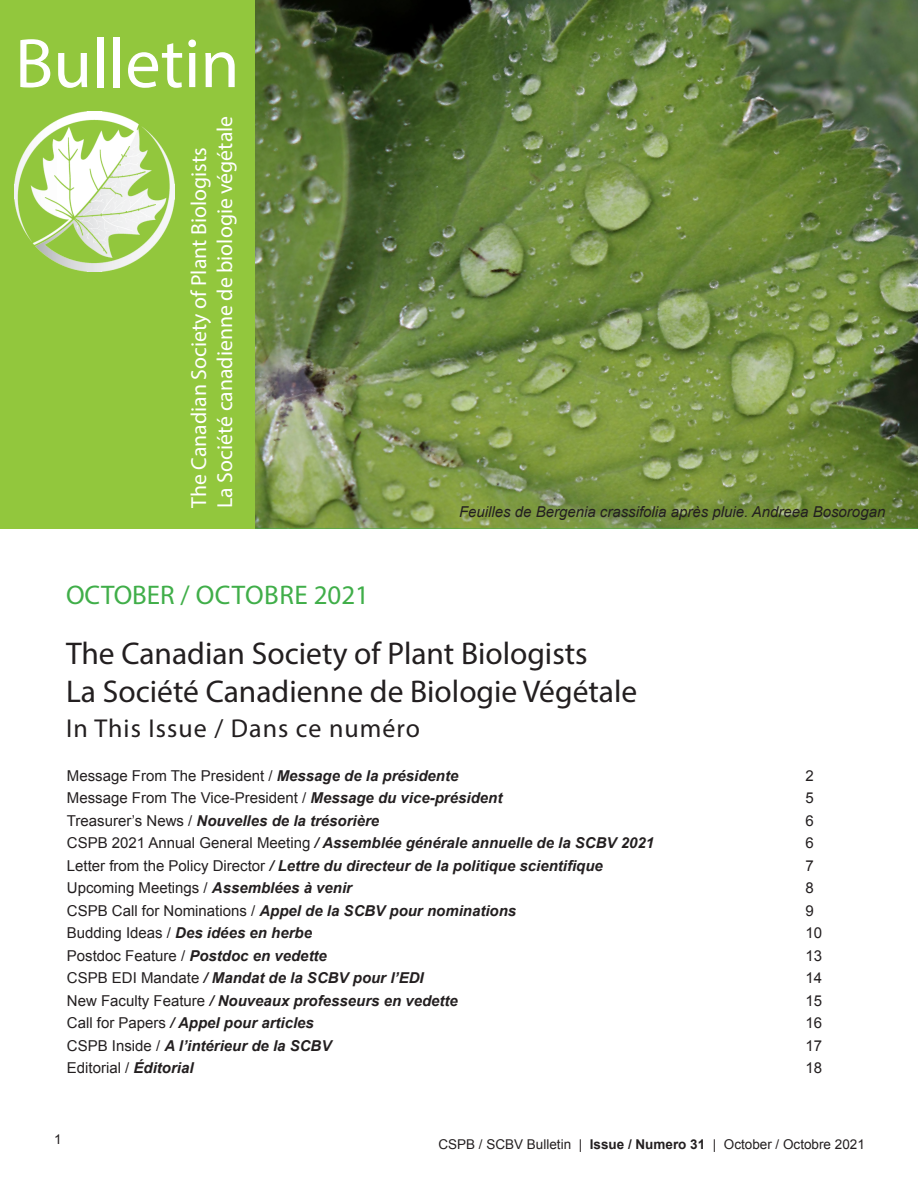
<style>
.page{position:relative;width:918px;height:1188px;background:#fff}
.page>*{position:absolute;margin:0;border:0;box-sizing:border-box;transform-origin:0 0}
.t1{font:70.5px "Myriad Pro";color:#fff}
.t2{font:31.5px "Myriad Pro";color:#231f20}
.t3{font:27px "Myriad Pro";color:#40ae49}
.t4{font:25.95px "Myriad Pro";letter-spacing:.04em;color:#231f20}
.t5{font:21.75px "Myriad Pro";color:#fff}
.t6{font:italic 700 15px "Arial";color:#231f20}
.t7{font:15px "Arial";color:#231f20}
.t8{font:italic 15px "Arial";color:#231f20}
.t9{font:13.5px "Arial";color:#231f20}
.s1{font-weight:700;font-style:italic}
.s2{font-weight:400;font-style:normal}
.s3{font-weight:700}
</style>
<div class="page">
<img style="left:255px;top:0;width:663px;height:528px">
<div style="left:0;top:0;width:255px;height:528px;background:#92c73d"></div>
<img style="left:15px;top:112px;width:160px;height:160px">
<p class="t1" style="left:15px;top:20px;width:226px">Bulletin</p>
<p class="t5" style="left:211px;top:508px;width:393px;rotate:-90deg">La Société canadienne de biologie végétale</p>
<p class="t5" style="left:185px;top:508px;width:362px;rotate:-90deg">The Canadian Society of Plant Biologists</p>
<p class="t8" style="left:459px;top:502px;width:428px">Feuilles de Bergenia crassifolia après pluie. Andreea Bosorogan</p>
<p class="t3" style="left:66px;top:578px;width:305px">OCTOBER / OCTOBRE 2021</p>
<p class="t2" style="left:66px;top:634px;width:523px">The Canadian Society of Plant Biologists</p>
<p class="t2" style="left:66px;top:672px;width:573px">La Société Canadienne de Biologie Végétale</p>
<p class="t4" style="left:66px;top:712px;width:356px">In This Issue / Dans ce numéro</p>
<p class="t7" style="left:67px;top:765px;width:393px">Message From The President / <span class="s1">Message de la présidente</span></p>
<p class="t7" style="left:67px;top:788px;width:437px">Message From The Vice-President / <span class="s1">Message du vice-président</span></p>
<p class="t6" style="left:67px;top:811px;width:314px"><span class="s2">Treasurer’s News /</span> Nouvelles de la trésorière</p>
<p class="t6" style="left:67px;top:833px;width:589px"><span class="s2">CSPB 2021 Annual General Meeting</span> / Assemblée générale annuelle de la SCBV 2021</p>
<p class="t6" style="left:67px;top:856px;width:537px"><span class="s2">Letter from the Policy Director</span> / Lettre du directeur de la politique scientifique</p>
<p class="t7" style="left:67px;top:878px;width:287px">Upcoming Meetings / <span class="s1">Assemblées à venir</span></p>
<p class="t6" style="left:67px;top:901px;width:451px"><span class="s2">CSPB Call for Nominations /</span> Appel de la SCBV pour nominations</p>
<p class="t6" style="left:67px;top:923px;width:247px"><span class="s2">Budding Ideas /</span> Des idées en herbe</p>
<p class="t6" style="left:67px;top:946px;width:262px"><span class="s2">Postdoc Feature /</span> Postdoc en vedette</p>
<p class="t6" style="left:67px;top:968px;width:358px"><span class="s2">CSPB EDI Mandate</span> / Mandat de la SCBV pour l’EDI</p>
<p class="t6" style="left:67px;top:991px;width:392px"><span class="s2">New Faculty Feature</span> / Nouveaux professeurs en vedette</p>
<p class="t6" style="left:67px;top:1013px;width:249px"><span class="s2">Call for Papers</span> / Appel pour articles</p>
<p class="t6" style="left:67px;top:1036px;width:266px"><span class="s2">CSPB Inside /</span> A l’intérieur de la SCBV</p>
<p class="t7" style="left:67px;top:1058px;width:128px">Editorial / <span class="s1">Éditorial</span></p>
<p class="t7" style="left:806px;top:765px;width:10px">2</p>
<p class="t7" style="left:806px;top:788px;width:10px">5</p>
<p class="t7" style="left:806px;top:810px;width:10px">6</p>
<p class="t7" style="left:806px;top:833px;width:10px">6</p>
<p class="t7" style="left:806px;top:855px;width:10px">7</p>
<p class="t7" style="left:806px;top:878px;width:10px">8</p>
<p class="t7" style="left:806px;top:900px;width:10px">9</p>
<p class="t7" style="left:806px;top:923px;width:18px">10</p>
<p class="t7" style="left:806px;top:945px;width:18px">13</p>
<p class="t7" style="left:806px;top:968px;width:18px">14</p>
<p class="t7" style="left:806px;top:990px;width:18px">15</p>
<p class="t7" style="left:806px;top:1013px;width:18px">16</p>
<p class="t7" style="left:806px;top:1035px;width:18px">17</p>
<p class="t7" style="left:806px;top:1058px;width:18px">18</p>
<p class="t9" style="left:54px;top:1130px;width:9px">1</p>
<p class="t9" style="left:438px;top:1136px;width:428px">CSPB / SCBV Bulletin | <span class="s3">Issue / Numero 31</span> | October / Octobre 2021</p>
</div>
